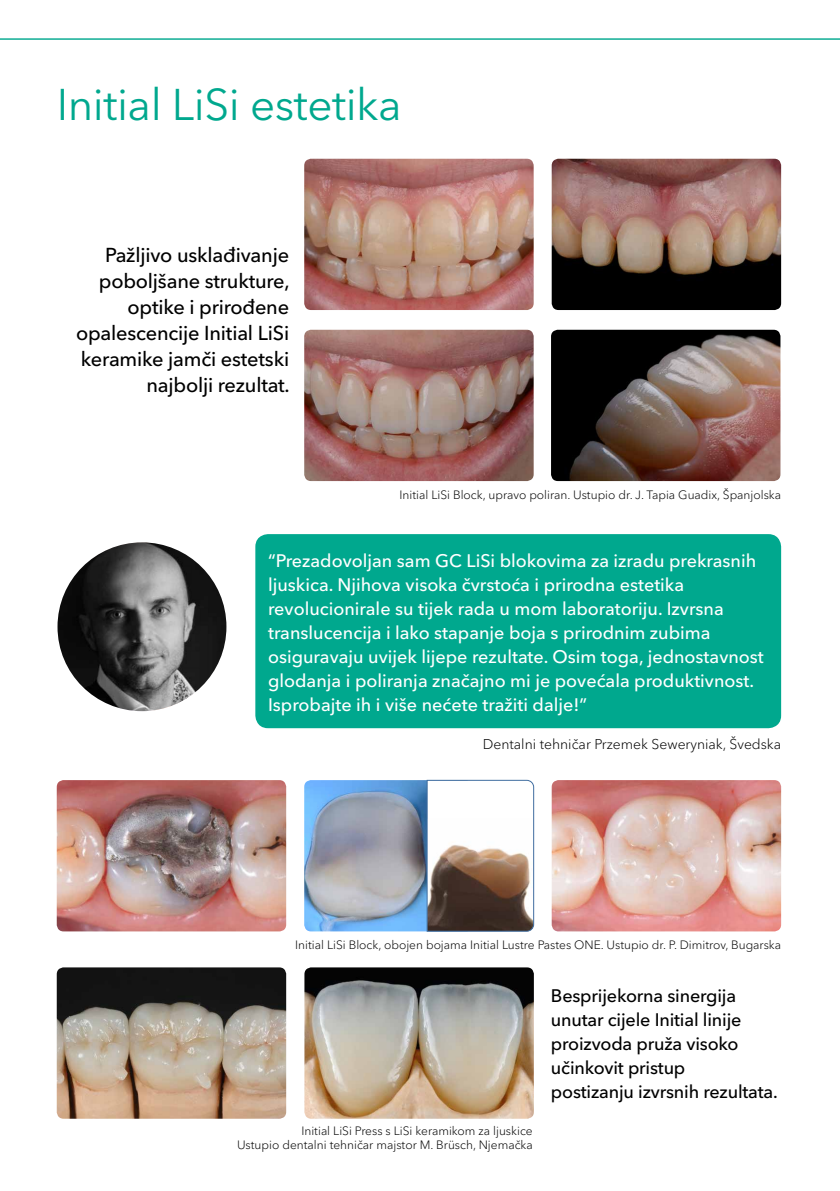
<style>
.page{position:relative;width:840px;height:1191px;background:#fff}
.page>*{position:absolute;margin:0;border:0;box-sizing:border-box;transform-origin:0 0}
.t1{font:44px "Avenir Next Cyr";letter-spacing:-.01em;color:#00a88e}
.t2{font:500 20px/26px "Avenir Next Cyr";letter-spacing:-.01em;color:#000;text-align:right}
.t3{font:500 18px/24px "Avenir Next Cyr";color:#fff}
.t4{font:500 18px/24px "Avenir Next Cyr";letter-spacing:-.01em;color:#000}
.t5{font:300 14px "Avenir Next Cyr";color:#000}
.t6{font:300 12px/14px "Avenir Next Cyr";color:#000;text-align:right}
</style>
<div class="page">
<img style="left:304px;top:780px;width:122px;height:151px">
<svg style="left:0;top:38px;width:839px;height:2px;background:#49c0ae"></svg>
<img style="left:551px;top:330px;width:229px;height:151px">
<img style="left:551px;top:159px;width:229px;height:151px">
<img style="left:304px;top:159px;width:229px;height:151px">
<img style="left:304px;top:330px;width:229px;height:151px">
<img style="left:57px;top:780px;width:229px;height:151px">
<img style="left:551px;top:780px;width:229px;height:151px">
<svg style="left:426px;top:780px;width:107px;height:151px"></svg>
<img style="left:304px;top:967px;width:229px;height:151px">
<img style="left:57px;top:967px;width:229px;height:151px">
<img style="left:57px;top:542px;width:169px;height:169px">
<div style="left:255px;top:534px;width:525px;height:194px;background:#00a88e;border-radius:13px"></div>
<h1 class="t1" style="left:57px;top:78px;width:346px">Initial LiSi estetika</h1>
<p class="t2" style="left:76px;top:242px;width:215px">Pažljivo usklađivanje poboljšane strukture, optike i prirođene opalescencije Initial LiSi keramike jamči estetski najbolji rezultat.</p>
<p class="t6" style="left:399px;top:487px;width:383px">Initial LiSi Block, upravo poliran. Ustupio dr. J. Tapia Guadix, Španjolska</p>
<p class="t3" style="left:268px;top:549px;width:497px">“Prezadovoljan sam GC LiSi blokovima za izradu prekrasnih ljuskica. Njihova visoka čvrstoća i prirodna estetika revolucionirale su tijek rada u mom laboratoriju. Izvrsna translucencija i lako stapanje boja s prirodnim zubima osiguravaju uvijek lijepe rezultate. Osim toga, jednostavnost glodanja i poliranja značajno mi je povećala produktivnost.<br>Isprobajte ih i više nećete tražiti dalje!”</p>
<p class="t5" style="left:482px;top:735px;width:299px">Dentalni tehničar Przemek Seweryniak, Švedska</p>
<p class="t6" style="left:295px;top:937px;width:487px">Initial LiSi Block, obojen bojama Initial Lustre Pastes ONE. Ustupio dr. P. Dimitrov, Bugarska</p>
<p class="t6" style="left:237px;top:1123px;width:297px">Initial LiSi Press s LiSi keramikom za ljuskice<br>Ustupio dentalni tehničar majstor M. Brüsch, Njemačka</p>
<p class="t4" style="left:550px;top:983px;width:228px">Besprijekorna sinergija unutar cijele Initial linije proizvoda pruža visoko učinkovit pristup<br>postizanju izvrsnih rezultata.</p>
</div>
